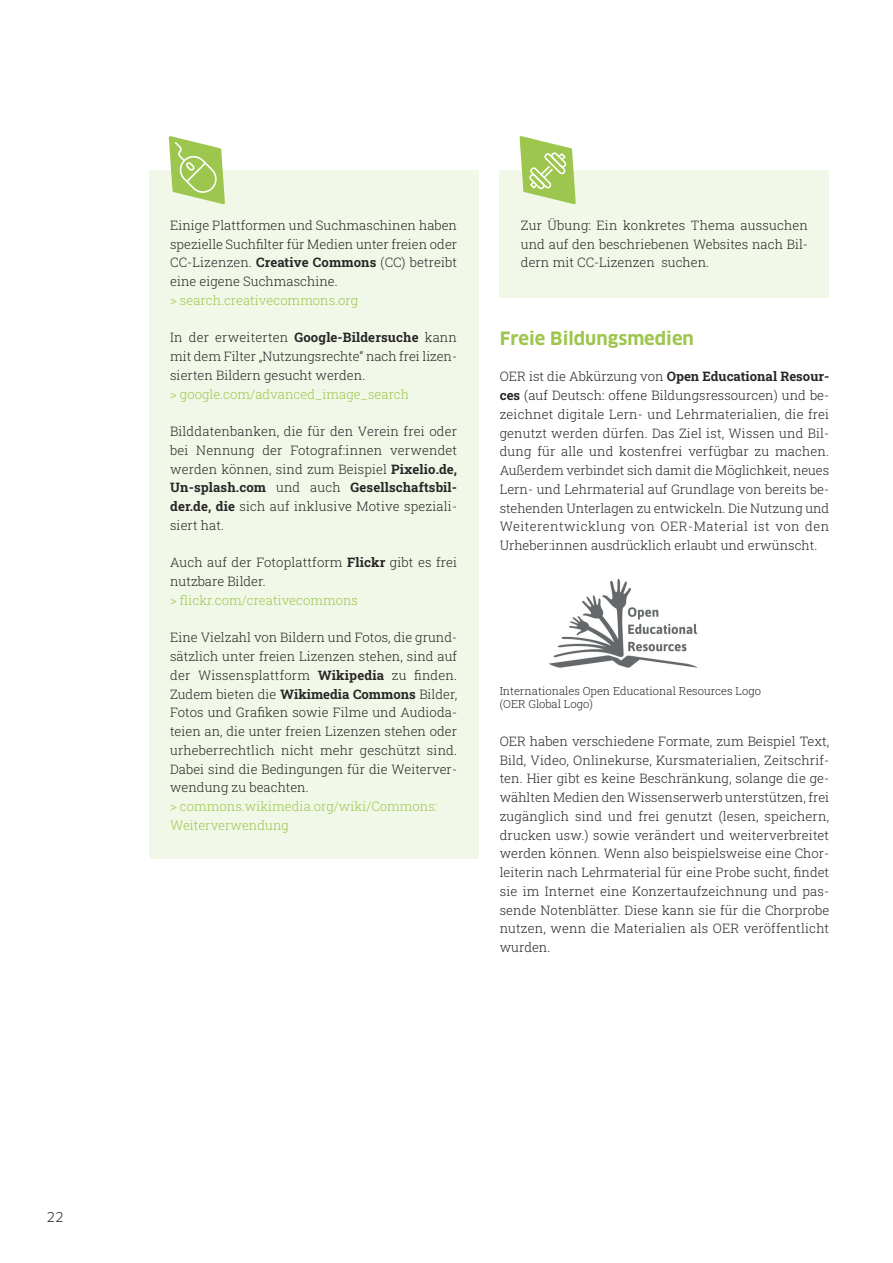
<style>
.page{position:relative;width:893px;height:1263px;background:#fff}
.page>*{position:absolute;margin:0;border:0;box-sizing:border-box;transform-origin:0 0}
.t1{font:700 18px "Clan Comp";color:#9dc64e}
.t2{font:300 13.2px/18.8px "Roboto Slab";color:#272627;text-align:justify}
.t3{font:300 13.2px/18.8px "Roboto Slab";color:#9dc64e}
.t4{font:13.2px "Clan Comp";color:#272627}
.t5{font:300 11.25px/13.5px "Roboto Slab";color:#272627}
.s1{font-weight:700}
</style>
<div class="page">
<div style="left:149px;top:170px;width:329px;height:689px;background:#f2f8e8"></div>
<div style="left:500px;top:170px;width:329px;height:128px;background:#f2f8e8"></div>
<svg style="left:169px;top:136px;width:56px;height:68px"></svg>
<svg style="left:520px;top:136px;width:56px;height:68px"></svg>
<img style="left:549px;top:578px;width:149px;height:90px">
<p class="t4" style="left:47px;top:1210px;width:19px">22</p>
<p class="t2" style="left:170px;top:216px;width:289px">Einige Plattformen und Suchmaschinen haben spezielle Suchfilter für Medien unter freien oder CC-Lizenzen. <span class="s1">Creative Commons</span> (CC) betreibt eine eigene Suchmaschine.</p>
<p class="t3" style="left:170px;top:291px;width:190px">&gt; search.creativecommons.org</p>
<p class="t2" style="left:170px;top:328px;width:289px">In der erweiterten <span class="s1">Google-Bildersuche</span> kann mit dem Filter „Nutzungsrechte“ nach frei lizen&shy;sierten Bildern gesucht werden.</p>
<p class="t3" style="left:170px;top:385px;width:240px">&gt; google.com/advanced_image_search</p>
<p class="t2" style="left:170px;top:422px;width:289px">Bilddatenbanken, die für den Verein frei oder bei Nennung der Fotograf:innen verwendet werden können, sind zum Beispiel <span class="s1">Pixelio.de, Un-splash.com</span> und auch <span class="s1">Gesellschaftsbil&shy;der.de, die</span> sich auf inklusive Motive speziali&shy;siert hat.</p>
<p class="t2" style="left:170px;top:553px;width:289px">Auch auf der Fotoplattform <span class="s1">Flickr</span> gibt es frei nutzbare Bilder.</p>
<p class="t3" style="left:170px;top:591px;width:189px">&gt; flickr.com/creativecommons</p>
<p class="t2" style="left:170px;top:628px;width:289px">Eine Vielzahl von Bildern und Fotos, die grund&shy;sätzlich unter freien Lizenzen stehen, sind auf der Wissensplattform <span class="s1">Wikipedia</span> zu finden.<br>Zudem bieten die <span class="s1">Wikimedia Commons</span> Bilder, Fotos und Grafiken sowie Filme und Audioda&shy;teien an, die unter freien Lizenzen stehen oder urheberrechtlich nicht mehr geschützt sind.<br>Dabei sind die Bedingungen für die Weiterver&shy;wendung zu beachten.</p>
<p class="t3" style="left:170px;top:797px;width:269px">&gt; commons.wikimedia.org/wiki/Commons:<br>Weiterverwendung</p>
<p class="t2" style="left:521px;top:216px;width:289px">Zur Übung: Ein konkretes Thema aussuchen und auf den beschriebenen Websites nach Bil&shy;dern mit CC-Lizenzen suchen.</p>
<h1 class="t1" style="left:500px;top:328px;width:196px">Freie Bildungsmedien</h1>
<p class="t2" style="left:500px;top:367px;width:331px">OER ist die Abkürzung von <span class="s1">Open Educational Resour&shy;ces</span> (auf Deutsch: offene Bildungsressourcen) und be&shy;zeichnet digitale Lern- und Lehrmaterialien, die frei genutzt werden dürfen. Das Ziel ist, Wissen und Bil&shy;dung für alle und kostenfrei verfügbar zu machen.<br>Außerdem verbindet sich damit die Möglichkeit, neues Lern- und Lehrmaterial auf Grundlage von bereits be&shy;stehenden Unterlagen zu entwickeln. Die Nutzung und Weiterentwicklung von OER-Material ist von den Urheber:innen ausdrücklich erlaubt und erwünscht.</p>
<p class="t5" style="left:500px;top:684px;width:263px">Internationales Open Educational Resources Logo (OER Global Logo)</p>
<p class="t2" style="left:500px;top:732px;width:331px">OER haben verschiedene Formate, zum Beispiel Text, Bild, Video, Onlinekurse, Kursmaterialien, Zeitschrif&shy;ten. Hier gibt es keine Beschränkung, solange die ge&shy;wählten Medien den Wissenserwerb unterstützen, frei zugänglich sind und frei genutzt (lesen, speichern, drucken usw.) sowie verändert und weiterverbreitet werden können. Wenn also beispielsweise eine Chor&shy;leiterin nach Lehrmaterial für eine Probe sucht, findet sie im Internet eine Konzertaufzeichnung und pas&shy;sende Notenblätter. Diese kann sie für die Chorprobe nutzen, wenn die Materialien als OER veröffentlicht wurden.</p>
</div>
